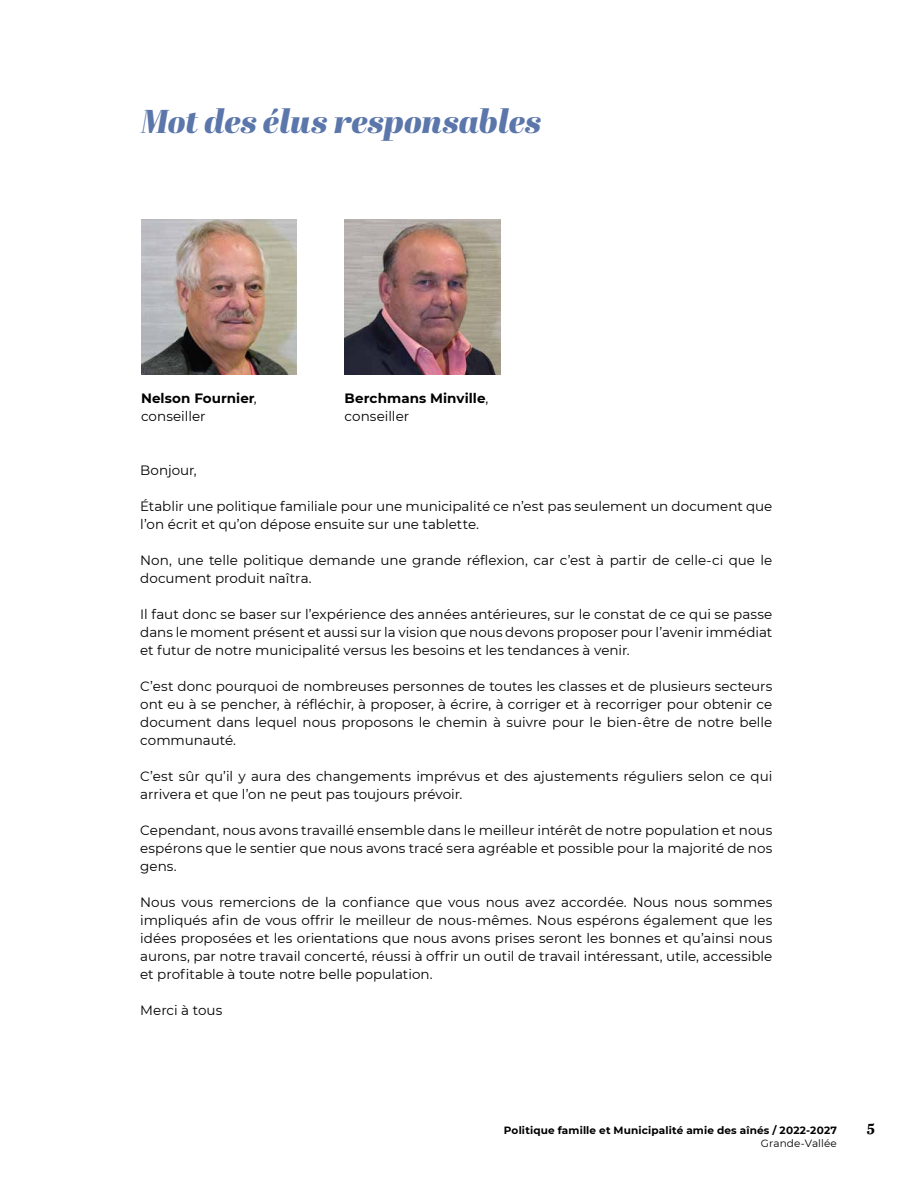
<style>
.page{position:relative;width:918px;height:1188px;background:#fff}
.page>*{position:absolute;margin:0;border:0;box-sizing:border-box;transform-origin:0 0}
.t1{font:italic 33px "Abril Fatface";letter-spacing:-.01em;color:#5b76aa}
.t2{font:700 15px "Abril Text";color:#000}
.t3{font:13.5px/18px "Montserrat";color:#000;text-align:justify}
.t4{font:700 13.5px/18px "Montserrat";letter-spacing:.005em;color:#000}
.t5{font:700 10.5px "Montserrat";letter-spacing:.015em;color:#000}
.t6{font:10.5px "Montserrat";letter-spacing:.01em;color:#000}
.s1{font-weight:400}
</style>
<div class="page">
<img style="left:141px;top:219px;width:156px;height:156px">
<img style="left:345px;top:219px;width:155px;height:156px">
<h1 class="t1" style="left:141px;top:97px;width:402px">Mot des élus responsables</h1>
<p class="t4" style="left:141px;top:388px;width:117px">Nelson Fournier<span class="s1">, conseiller</span></p>
<p class="t4" style="left:345px;top:388px;width:145px">Berchmans Minville<span class="s1">, conseiller</span></p>
<p class="t3" style="left:140px;top:461px;width:58px">Bonjour,</p>
<p class="t3" style="left:140px;top:497px;width:634px">Établir une politique familiale pour une municipalité ce n’est pas seulement un document que l’on écrit et qu’on dépose ensuite sur une tablette.</p>
<p class="t3" style="left:140px;top:551px;width:634px">Non, une telle politique demande une grande réflexion, car c’est à partir de celle-ci que le document produit naîtra.</p>
<p class="t3" style="left:140px;top:605px;width:634px">Il faut donc se baser sur l’expérience des années antérieures, sur le constat de ce qui se passe dans le moment présent et aussi sur la vision que nous devons proposer pour l’avenir immédiat et futur de notre municipalité versus les besoins et les tendances à venir.</p>
<p class="t3" style="left:140px;top:677px;width:634px">C’est donc pourquoi de nombreuses personnes de toutes les classes et de plusieurs secteurs ont eu à se pencher, à réfléchir, à proposer, à écrire, à corriger et à recorriger pour obtenir ce document dans lequel nous proposons le chemin à suivre pour le bien-être de notre belle communauté.</p>
<p class="t3" style="left:140px;top:767px;width:634px">C’est sûr qu’il y aura des changements imprévus et des ajustements réguliers selon ce qui arrivera et que l’on ne peut pas toujours prévoir.</p>
<p class="t3" style="left:140px;top:821px;width:634px">Cependant, nous avons travaillé ensemble dans le meilleur intérêt de notre population et nous espérons que le sentier que nous avons tracé sera agréable et possible pour la majorité de nos gens.</p>
<p class="t3" style="left:140px;top:893px;width:634px">Nous vous remercions de la confiance que vous nous avez accordée. Nous nous sommes impliqués afin de vous offrir le meilleur de nous-mêmes. Nous espérons également que les idées proposées et les orientations que nous avons prises seront les bonnes et qu’ainsi nous aurons, par notre travail concerté, réussi à offrir un outil de travail intéressant, utile, accessible et profitable à toute notre belle population.</p>
<p class="t3" style="left:140px;top:1001px;width:84px">Merci à tous</p>
<p class="t5" style="left:504px;top:1122px;width:335px">Politique famille et Municipalité amie des aînés / 2022-2027</p>
<p class="t2" style="left:867px;top:1115px;width:9px">5</p>
<p class="t6" style="left:761px;top:1136px;width:78px">Grande-Vallée</p>
</div>
